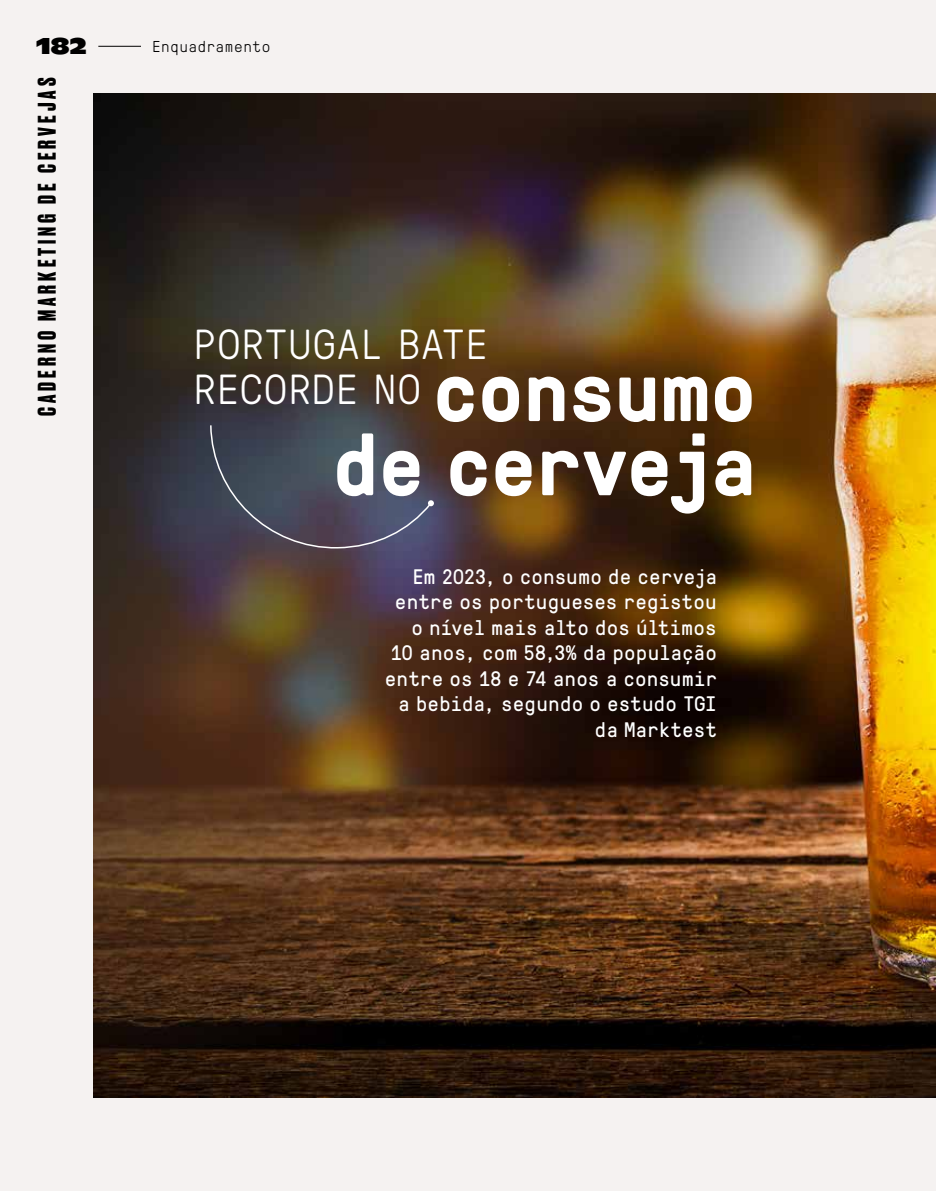
<style>
.page{position:relative;width:936px;height:1191px;background:#fff}
.page>*{position:absolute;margin:0;border:0;box-sizing:border-box;transform-origin:0 0}
.t1{font:700 87px "GT Pressura Mono";letter-spacing:-.03em;color:#fff}
.t2{font:300 42px/45px "GT Pressura Mono";letter-spacing:.015em;color:#fff}
.t3{font:700 24px "Druk";letter-spacing:.17em;color:#000}
.t4{font:900 24px "ABC Ginto Nord";color:#000}
.t5{font:21px/25.5px "GT Pressura Mono";letter-spacing:.005em;color:#fff;text-align:right}
.t6{font:300 15.75px "GT Pressura Mono";letter-spacing:.03em;color:#000}
.s1{font-weight:700;font-size:87px}
</style>
<div class="page">
<div style="left:0;top:0;width:935px;height:1191px;background:#f5f2f1"></div>
<hr style="left:98px;top:46px;width:92px;height:1px;background:#000">
<div style="left:141px;top:20px;width:246px;height:58px;background:#f5f2f1"></div>
<img style="left:94px;top:94px;width:841px;height:1003px">
<svg style="left:209px;top:424px;width:225px;height:125px"></svg>
<p class="t4" style="left:36px;top:30px;width:52px">182</p>
<p class="t6" style="left:152px;top:35px;width:120px">Enquadramento</p>
<p class="t3" style="left:30px;top:416px;width:340px;rotate:-90deg">CADERNO MARKETING DE CERVEJAS</p>
<h2 class="t2" style="left:193px;top:319px;width:565px">PORTUGAL BATE<br>RECORDE NO <span class="s1">consumo</span></h2>
<h1 class="t1" style="left:332px;top:411px;width:426px">de cerveja</h1>
<p class="t5" style="left:385px;top:563px;width:333px">Em 2023, o consumo de cerveja entre os portugueses registou o nível mais alto dos últimos<br>10 anos, com 58,3% da população entre os 18 e 74 anos a consumir a bebida, segundo o estudo TGI da Marktest</p>
</div>
